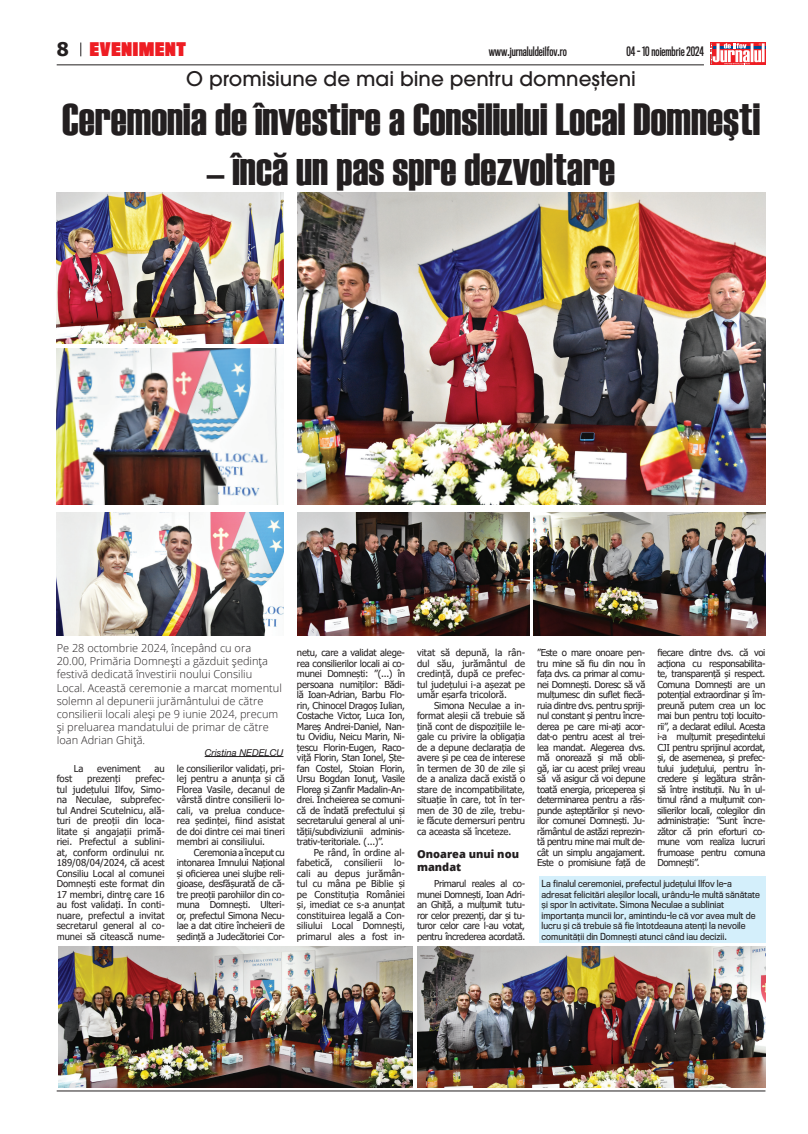
<style>
.page{position:relative;width:808px;height:1134px;background:#fff}
.page>*{position:absolute;margin:0;border:0;box-sizing:border-box;transform-origin:0 0}
.t1{font:45px "Haettenschweiler";color:#231f20}
.t2{font:500 20px "ITC Avant Garde Pro";color:#231f20}
.t3{font:900 17.3px "Titling Gothic FB Comp";letter-spacing:.05em;color:#ee1d23}
.t4{font:600 12px "Titling Gothic FB Comp";color:#231f20}
.t5{font:300 11px/13.2px "Open Sans";color:#231f20}
.t6{font:800 11px/13px "Open Sans";color:#231f20}
.t7{font:9.5px/10.5px "Tahoma";letter-spacing:-.01em;color:#231f20;text-align:justify}
.t8{font:italic 9.5px "Helvetica Neue";color:#231f20}
.t9{font:9px/10.5px "Titling Gothic FB Narrow";color:#231f20}
.s1{font-family:"Tahoma";font-weight:700;font-size:18.8px;color:#231f20}
</style>
<div class="page">
<svg style="left:710px;top:43px;width:55px;height:22px"></svg>
<hr style="left:57px;top:64px;width:647px;height:1px;background:#231f20">
<hr style="left:57px;top:1090px;width:708px;height:1px;background:#231f20">
<svg style="left:80px;top:43px;width:1px;height:13px"></svg>
<img style="left:298px;top:193px;width:467px;height:312px">
<img style="left:298px;top:512px;width:232px;height:124px">
<img style="left:533px;top:512px;width:232px;height:124px">
<img style="left:57px;top:193px;width:226px;height:151px">
<img style="left:57px;top:349px;width:222px;height:156px">
<img style="left:417px;top:946px;width:348px;height:141px">
<img style="left:57px;top:512px;width:226px;height:124px">
<img style="left:59px;top:946px;width:353px;height:141px">
<hr style="left:205px;top:756px;width:78px;height:1px;background:#231f20">
<div style="left:539px;top:876px;width:226px;height:67px;background:#d4effb"></div>
<h3 class="t3" style="left:57px;top:38px;width:131px"><span class="s1">8</span> EVENIMENT</h3>
<p class="t4" style="left:489px;top:45px;width:80px">www.jurnaluldeilfov.ro</p>
<p class="t4" style="left:626px;top:45px;width:79px">04 - 10 noiembrie 2024</p>
<h2 class="t2" style="left:186px;top:66px;width:451px">O promisiune de mai bine pentru domneșteni</h2>
<h1 class="t1" style="left:62px;top:89px;width:700px">Ceremonia de învestire a Consiliului Local Domneşti</h1>
<h1 class="t1" style="left:207px;top:138px;width:410px">– încă un pas spre dezvoltare</h1>
<p class="t5" style="left:57px;top:641px;width:227px">Pe 28 octombrie 2024, începând cu ora 20.00, Primăria Domnești a găzduit ședința festivă dedicată învestirii noului Consiliu Local. Această ceremonie a marcat momentul solemn al depunerii jurământului de către consilierii locali aleși pe 9 iunie 2024, precum și preluarea mandatului de primar de către Ioan Adrian Ghiță.</p>
<p class="t8" style="left:205px;top:746px;width:80px">Cristina NEDELCU</p>
<p class="t7" style="left:57px;top:774px;width:110px;text-indent:79px">prefec&shy;tul județului Ilfov, Simo&shy;na Neculae, subprefec&shy;tul Andrei Scutelnicu, ală&shy;turi de preoții din loca&shy;litate și angajații primă&shy;riei. Prefectul a sublini&shy;at, conform ordinului nr.<br>189/08/04/2024, că acest Consiliu Local al comunei Domnești este format din 17 membri, dintre care 16 au fost validați. În conti&shy;nuare, prefectul a invitat secretarul general al co&shy;munei să citească nume-</p>
<p class="t7" style="left:177px;top:764px;width:110px">le consilierilor validați, pri&shy;lej pentru a anunța și că Florea Vasile, decanul de vârstă dintre consilierii lo&shy;cali, va prelua conduce&shy;rea ședinței, fiind asistat de doi dintre cei mai tineri membri ai consiliului.</p>
<p class="t7" style="left:74px;top:764px;width:11px">La</p>
<p class="t7" style="left:97px;top:764px;width:45px">eveniment</p>
<p class="t7" style="left:155px;top:764px;width:12px">au</p>
<p class="t7" style="left:57px;top:774px;width:17px">fost</p>
<p class="t7" style="left:87px;top:774px;width:35px">prezenți</p>
<p class="t7" style="left:177px;top:848px;width:110px;text-indent:17px">Ceremonia a început cu intonarea Imnului Național și oficierea unei slujbe reli&shy;gioase, desfășurată de că&shy;tre preoții parohiilor din co&shy;muna Domnești. Ulteri&shy;or, prefectul Simona Necu&shy;lae a dat citire încheierii de ședință a Judecătoriei Cor-</p>
<p class="t7" style="left:297px;top:648px;width:110px">netu, care a validat alege&shy;rea consilierilor locali ai co&shy;munei Domnești: ”(...) în persoana numiților: Bădi&shy;lă Ioan-Adrian, Barbu Flo&shy;rin, Chinocel Dragoș Iulian, Costache Victor, Luca Ion, Mareș Andrei-Daniel, Nan&shy;tu Ovidiu, Neicu Marin, Ni&shy;ţescu Florin-Eugen, Raco&shy;viţă Florin, Stan Ionel, Şte&shy;fan Costel, Stoian Florin, Ursu Bogdan Ionuţ, Vasile Florea şi Zanfir Madalin-An&shy;drei. Încheierea se comuni&shy;că de îndată prefectului şi secretarului general al uni&shy;tăţii/subdiviziunii adminis&shy;trativ-teritoriale. (...)”.</p>
<p class="t7" style="left:297px;top:848px;width:110px;text-indent:17px">Pe rând, în ordine al&shy;fabetică, consilierii lo&shy;cali au depus jurămân&shy;tul cu mâna pe Biblie și pe Constituția României și, imediat ce s-a anunțat constituirea legală a Con&shy;siliului Local Domnești, primarul ales a fost in-</p>
<p class="t7" style="left:417px;top:648px;width:110px">vitat să depună, la rân&shy;dul său, jurământul de credință, după ce prefec&shy;tul județului i-a așezat pe umăr eșarfa tricoloră.</p>
<p class="t7" style="left:417px;top:701px;width:110px;text-indent:17px">Simona Neculae a in&shy;format aleșii că trebuie să țină cont de dispozițiile le&shy;gale cu privire la obligația de a depune declarația de avere și pe cea de interese în termen de 30 de zile și de a analiza dacă există o stare de incompatibilitate, situație în care, tot în ter&shy;men de 30 de zile, trebu&shy;ie făcute demersuri pentru ca aceasta să înceteze.</p>
<p class="t6" style="left:417px;top:847px;width:103px">Onoarea unui nou mandat</p>
<p class="t7" style="left:417px;top:879px;width:110px;text-indent:17px">Primarul reales al co&shy;munei Domnești, Ioan Adri&shy;an Ghiță, a mulțumit tutu&shy;ror celor prezenți, dar și tu&shy;turor celor care l-au votat, pentru încrederea acordată.</p>
<p class="t7" style="left:537px;top:648px;width:110px">”Este o mare onoare pen&shy;tru mine să fiu din nou în fața dvs. ca primar al comu&shy;nei Domnești. Doresc să vă mulțumesc din suflet fiecă&shy;ruia dintre dvs. pentru spriji&shy;nul constant și pentru încre&shy;derea pe care mi-ați acor&shy;dat-o pentru acest al trei&shy;lea mandat. Alegerea dvs. mă onorează și mă obli&shy;gă, iar cu acest prilej vreau să vă asigur că voi depune toată energia, priceperea și determinarea pentru a răs&shy;punde așteptărilor și nevo&shy;ilor comunei Domnești. Ju&shy;rământul de astăzi reprezin&shy;tă pentru mine mai mult de&shy;cât un simplu angajament.<br>Este o promisiune față de</p>
<p class="t7" style="left:657px;top:648px;width:110px">fiecare dintre dvs. că voi acționa cu responsabilita&shy;te, transparență și respect.<br>Comuna Domnești are un potențial extraordinar și îm&shy;preună putem crea un loc mai bun pentru toți locuito&shy;rii”, a declarat edilul. Acesta i-a mulțumit președintelui CJI pentru sprijinul acordat, și, de asemenea, și prefec&shy;tului județului, pentru în&shy;credere și legătura strân&shy;să între instituții. Nu în ul&shy;timul rând a mulțumit con&shy;silierilor locali, colegilor din administrație: ”Sunt încre&shy;zător că prin eforturi co&shy;mune vom realiza lucruri frumoase pentru comuna Domnești”.</p>
<p class="t9" style="left:541px;top:879px;width:220px">La finalul ceremoniei, prefectul județului Ilfov le-a adresat felicitări aleșilor locali, urându-le multă sănătate și spor în activitate. Simona Neculae a subliniat importanța muncii lor, amintindu-le că vor avea mult de lucru și că trebuie să fie întotdeauna atenți la nevoile comunității din Domnești atunci când iau decizii.</p>
</div>
